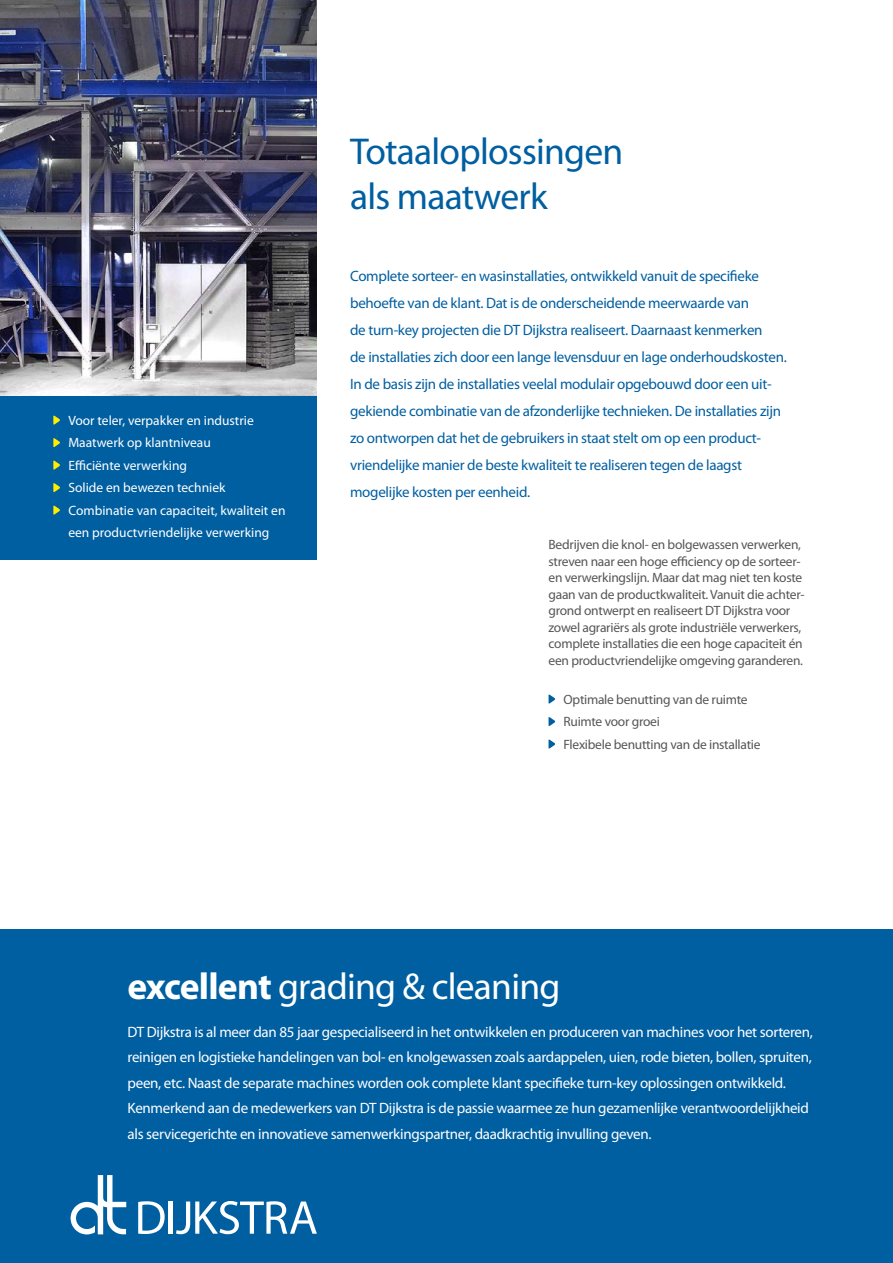
<style>
.page{position:relative;width:893px;height:1263px;background:#fff}
.page>*{position:absolute;margin:0;border:0;box-sizing:border-box;transform-origin:0 0}
.t1{font:37.5px/45px "Myriad Pro";letter-spacing:-.02em;color:#005fa1}
.t2{font:37.5px "Myriad Pro";letter-spacing:-.02em;color:#fff}
.t3{font:15px/27px "Myriad Pro";letter-spacing:-.02em;color:#005fa1}
.t4{font:15px/25.5px "Myriad Pro";letter-spacing:-.02em;color:#fff}
.t5{font:13.5px/16.5px "Myriad Pro";letter-spacing:-.02em;color:#565655}
.Hoofdkop{font:13.5px/22.5px "Myriad Pro";color:#fff}
.s1{font-weight:700}
</style>
<div class="page">
<div style="left:0;top:929px;width:893px;height:334px;background:#005fa1"></div>
<div style="left:0;top:395px;width:317px;height:165px;background:#005fa1"></div>
<svg style="left:71px;top:1175px;width:55px;height:59px"></svg>
<svg style="left:138px;top:1201px;width:27px;height:33px"></svg>
<hr style="left:168px;top:1201px;width:4px;height:33px;background:#fff">
<svg style="left:176px;top:1201px;width:141px;height:33px"></svg>
<img style="left:0;top:0;width:317px;height:395px">
<svg style="left:53px;top:415px;width:7px;height:10px"></svg>
<svg style="left:53px;top:438px;width:7px;height:9px"></svg>
<svg style="left:53px;top:460px;width:7px;height:10px"></svg>
<svg style="left:53px;top:483px;width:7px;height:9px"></svg>
<svg style="left:53px;top:505px;width:7px;height:10px"></svg>
<svg style="left:549px;top:694px;width:7px;height:10px"></svg>
<svg style="left:549px;top:717px;width:7px;height:9px"></svg>
<svg style="left:549px;top:739px;width:7px;height:10px"></svg>
<p class="Hoofdkop" style="left:68px;top:409px;width:187px">Voor teler, verpakker en industrie</p>
<p class="Hoofdkop" style="left:68px;top:431px;width:144px">Maatwerk op klantniveau</p>
<p class="Hoofdkop" style="left:68px;top:454px;width:120px">Efficiënte verwerking</p>
<p class="Hoofdkop" style="left:68px;top:476px;width:159px">Solide en bewezen techniek</p>
<p class="Hoofdkop" style="left:68px;top:499px;width:219px">Combinatie van capaciteit, kwaliteit en een productvriendelijke verwerking</p>
<p class="t1" style="left:350px;top:129px;width:275px">Totaaloplossingen als maatwerk</p>
<p class="t3" style="left:350px;top:262px;width:438px">Complete sorteer- en wasinstallaties, ontwikkeld vanuit de specifieke behoefte van de klant. Dat is de onderscheidende meerwaarde van<br>de turn-key projecten die DT Dijkstra realiseert. Daarnaast kenmerken<br>de installaties zich door een lange levensduur en lage onderhoudskosten.<br>In de basis zijn de installaties veelal modulair opgebouwd door een uit&shy;gekiende combinatie van de afzonderlijke technieken. De installaties zijn zo ontworpen dat het de gebruikers in staat stelt om op een product&shy;vriendelijke manier de beste kwaliteit te realiseren tegen de laagst mogelijke kosten per eenheid.</p>
<p class="t5" style="left:549px;top:536px;width:258px">Bedrijven die knol- en bolgewassen verwerken, streven naar een hoge efficiency op de sorteer&shy;en verwerkingslijn. Maar dat mag niet ten koste gaan van de productkwaliteit. Vanuit die achter&shy;grond ontwerpt en realiseert DT Dijkstra voor zowel agrariërs als grote industriële verwerkers, complete installaties die een hoge capaciteit én een productvriendelijke omgeving garanderen.</p>
<p class="t5" style="left:564px;top:691px;width:186px">Optimale benutting van de ruimte</p>
<p class="t5" style="left:564px;top:713px;width:98px">Ruimte voor groei</p>
<p class="t5" style="left:564px;top:736px;width:199px">Flexibele benutting van de installatie</p>
<p class="t2" style="left:128px;top:963px;width:434px"><span class="s1">excellent</span> grading &amp; cleaning</p>
<p class="t4" style="left:128px;top:1019px;width:687px">DT Dijkstra is al meer dan 85 jaar gespecialiseerd in het ontwikkelen en produceren van machines voor het sorteren, reinigen en logistieke handelingen van bol- en knolgewassen zoals aardappelen, uien, rode bieten, bollen, spruiten, peen, etc. Naast de separate machines worden ook complete klant specifieke turn-key oplossingen ontwikkeld.<br>Kenmerkend aan de medewerkers van DT Dijkstra is de passie waarmee ze hun gezamenlijke verantwoordelijkheid als servicegerichte en innovatieve samenwerkingspartner, daadkrachtig invulling geven.</p>
</div>
